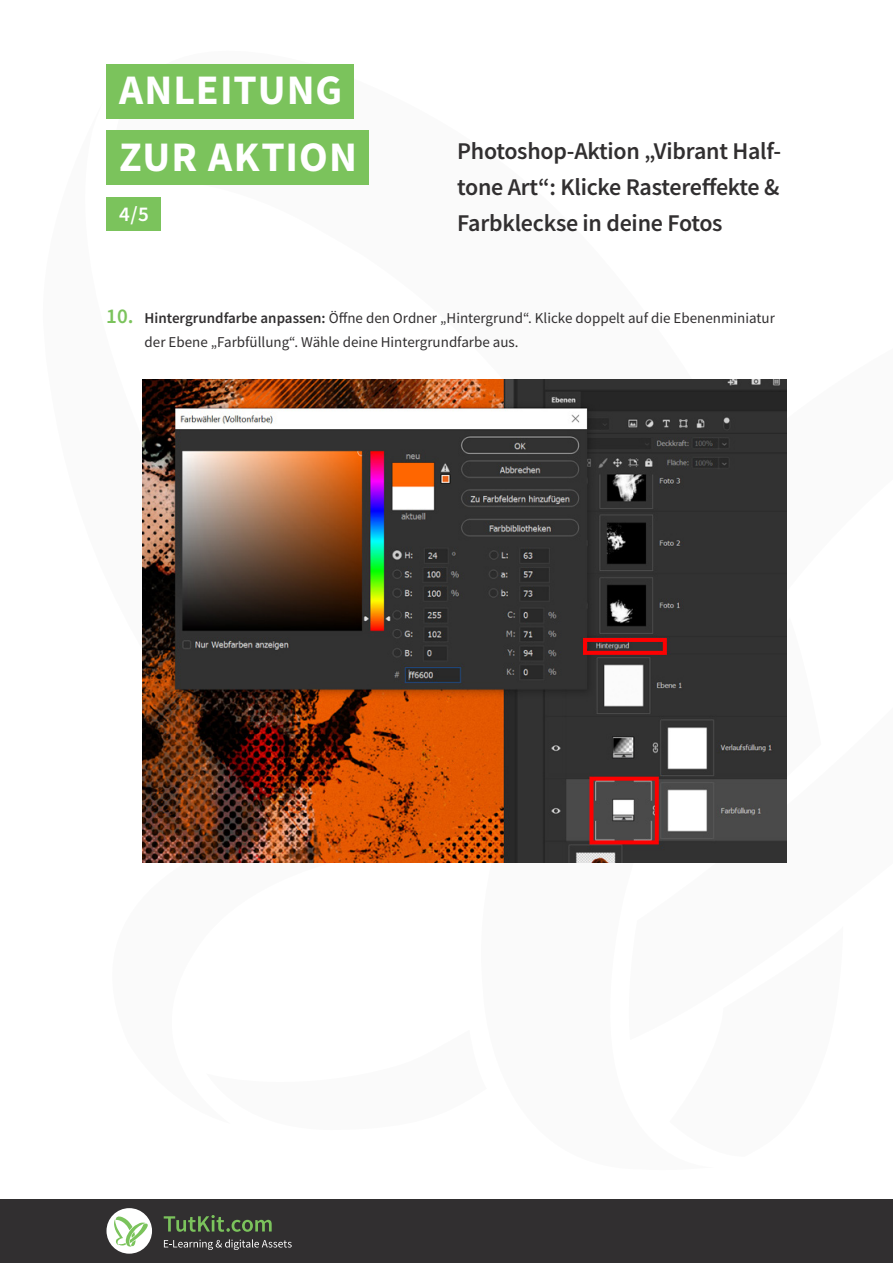
<style>
.page{position:relative;width:893px;height:1263px;background:#fff}
.page>*{position:absolute;margin:0;border:0;box-sizing:border-box;transform-origin:0 0}
.t1{font:700 42px/66.8px "Source Sans Pro";letter-spacing:.025em;color:#fff}
.t2{font:600 24px/36px "Source Sans Pro";letter-spacing:-.01em;color:#312f30;text-align:justify}
.t3{font:600 21px "Source Sans Pro";color:#fff}
.t4{font:15px/24px "Source Sans Pro";color:#312f30}
.s1{font-weight:600;font-size:21px;color:#7bc35c}
.s2{font-weight:600}
</style>
<div class="page">
<div style="left:106px;top:64px;width:248px;height:55px;background:#7bc35c"></div>
<div style="left:106px;top:131px;width:262px;height:54px;background:#7bc35c"></div>
<div style="left:0;top:1199px;width:893px;height:64px;background:#312f30"></div>
<div style="left:106px;top:1208px;width:46px;height:46px;background:#fff;border-radius:50%"></div>
<svg style="left:114px;top:1216px;width:35px;height:30px"></svg>
<svg style="left:164px;top:1239px;width:128px;height:11px"></svg>
<svg style="left:164px;top:1215px;width:108px;height:17px"></svg>
<div style="left:106px;top:197px;width:55px;height:34px;background:#7bc35c"></div>
<img style="left:142px;top:380px;width:645px;height:483px">
<h1 class="t1" style="left:119px;top:56px;width:239px">ANLEITUNG<br>ZUR AKTION</h1>
<h3 class="t3" style="left:119px;top:201px;width:32px">4/5</h3>
<h2 class="t2" style="left:457px;top:133px;width:325px">Photoshop-Aktion „Vibrant Half&shy;tone Art“: Klicke Rastereffekte &amp; Farbkleckse in deine Fotos</h2>
<p class="t4" style="left:145px;top:306px;width:632px;text-indent:-38px"><span class="s1">10.</span> <span class="s2">Hintergrundfarbe anpassen:</span> Öffne den Ordner „Hintergrund“. Klicke doppelt auf die Ebenenminiatur der Ebene „Farbfüllung“. Wähle deine Hintergrundfarbe aus.</p>
</div>
